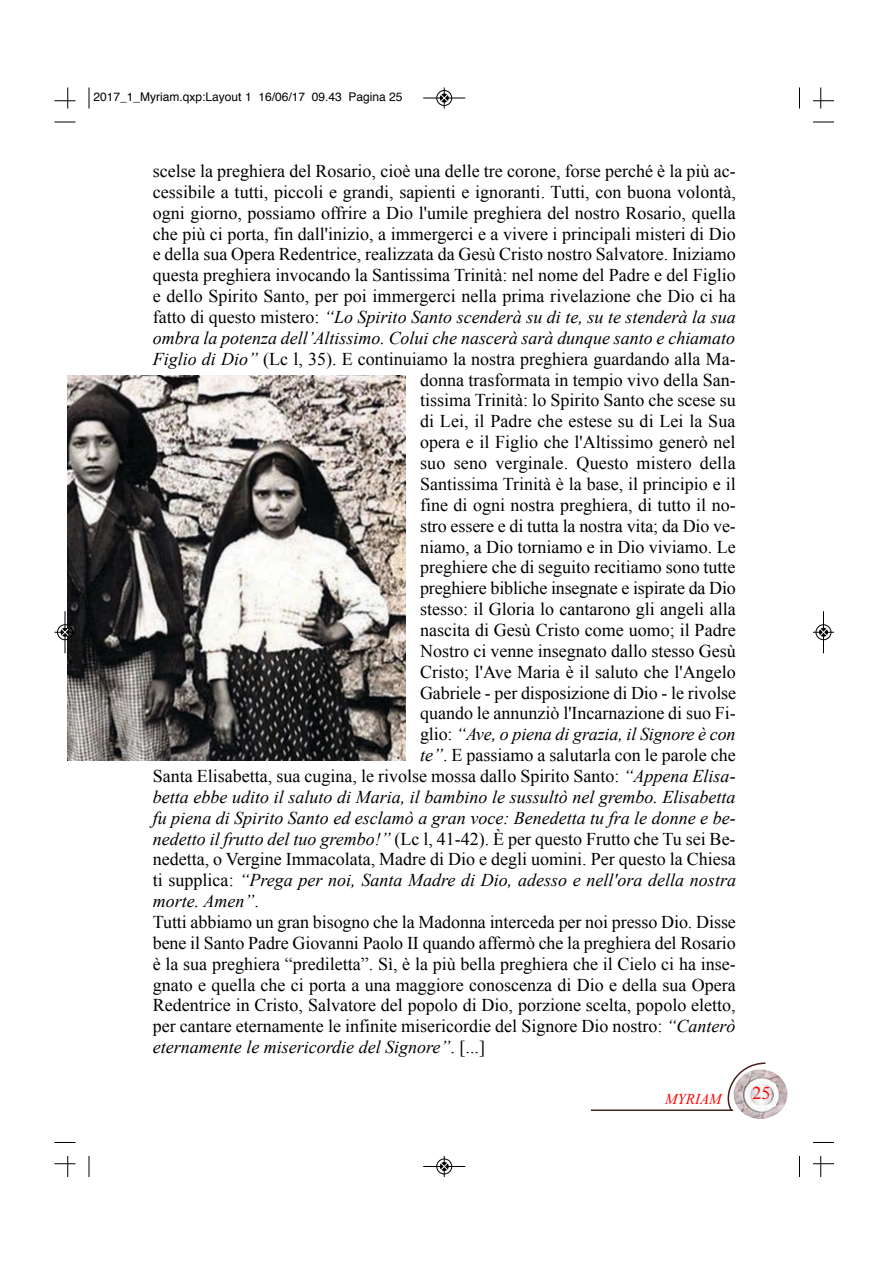
<style>
.page{position:relative;width:893px;height:1263px;background:#fff}
.page>*{position:absolute;margin:0;border:0;box-sizing:border-box;transform-origin:0 0}
.t1{font:18px "Times New Roman";color:#000}
.t2{font:italic 18px "Times New Roman";color:#000}
.t3{font:18px "Times New Roman";color:#f00}
.t4{font:italic 15px "Times New Roman";color:#f00}
.t5{font:12px "Helvetica";color:#000}
.s1{font-style:normal}
.s2{font-style:italic}
</style>
<div class="page">
<img style="left:765px;top:1082px;width:10px;height:24px">
<hr style="left:591px;top:1110px;width:142px;height:1px;background:#45201b">
<svg style="left:720px;top:1062px;width:45px;height:49px"></svg>
<img style="left:68px;top:376px;width:337px;height:385px">
<svg style="left:89px;top:87px;width:1px;height:22px"></svg>
<svg style="left:54px;top:122px;width:21px;height:1px"></svg>
<svg style="left:54px;top:87px;width:21px;height:22px"></svg>
<svg style="left:799px;top:87px;width:1px;height:22px"></svg>
<svg style="left:813px;top:122px;width:21px;height:1px"></svg>
<svg style="left:813px;top:87px;width:21px;height:22px"></svg>
<svg style="left:89px;top:1156px;width:1px;height:21px"></svg>
<svg style="left:54px;top:1142px;width:21px;height:1px"></svg>
<svg style="left:54px;top:1156px;width:21px;height:21px"></svg>
<svg style="left:799px;top:1156px;width:1px;height:21px"></svg>
<svg style="left:813px;top:1142px;width:21px;height:1px"></svg>
<svg style="left:813px;top:1156px;width:21px;height:21px"></svg>
<div style="left:436px;top:90px;width:16px;height:16px;border:1px solid #000;border-radius:50%"></div>
<hr style="left:423px;top:98px;width:42px;height:1px;background:#000">
<svg style="left:440px;top:88px;width:8px;height:21px"></svg>
<div style="left:436px;top:1159px;width:16px;height:15px;border:1px solid #000;border-radius:50%"></div>
<hr style="left:423px;top:1166px;width:42px;height:1px;background:#000">
<svg style="left:440px;top:1156px;width:8px;height:21px"></svg>
<div style="left:57px;top:625px;width:16px;height:15px;border:1px solid #000;border-radius:50%"></div>
<hr style="left:65px;top:611px;width:1px;height:42px;background:#000">
<svg style="left:54px;top:629px;width:21px;height:7px"></svg>
<div style="left:815px;top:625px;width:16px;height:15px;border:1px solid #000;border-radius:50%"></div>
<hr style="left:823px;top:611px;width:1px;height:42px;background:#000">
<svg style="left:813px;top:629px;width:21px;height:7px"></svg>
<p class="t5" style="left:93px;top:92px;width:310px">2017_1_Myriam.qxp:Layout 1 16/06/17 09.43 Pagina 25</p>
<p class="t1" style="left:153px;top:161px;width:584px">scelse la preghiera del Rosario, cioè una delle tre corone, forse perché è la più ac-</p>
<p class="t1" style="left:153px;top:182px;width:584px">cessibile a tutti, piccoli e grandi, sapienti e ignoranti. Tutti, con buona volontà,</p>
<p class="t1" style="left:153px;top:203px;width:584px">ogni giorno, possiamo offrire a Dio l'umile preghiera del nostro Rosario, quella</p>
<p class="t1" style="left:153px;top:224px;width:584px">che più ci porta, fin dall'inizio, a immergerci e a vivere i principali misteri di Dio</p>
<p class="t1" style="left:153px;top:244px;width:584px">e della sua Opera Redentrice, realizzata da Gesù Cristo nostro Salvatore. Iniziamo</p>
<p class="t1" style="left:153px;top:265px;width:584px">questa preghiera invocando la Santissima Trinità: nel nome del Padre e del Figlio</p>
<p class="t1" style="left:153px;top:286px;width:584px">e dello Spirito Santo, per poi immergerci nella prima rivelazione che Dio ci ha</p>
<p class="t2" style="left:153px;top:307px;width:584px"><span class="s1">fatto di questo mistero:</span> “Lo Spirito Santo scenderà su di te, su te stenderà la sua</p>
<p class="t2" style="left:153px;top:328px;width:584px">ombra la potenza dell’Altissimo. Colui che nascerà sarà dunque santo e chiamato</p>
<p class="t1" style="left:153px;top:349px;width:584px"><span class="s2">Figlio di Dio”</span> (Lc l, 35). E continuiamo la nostra preghiera guardando alla Ma-</p>
<p class="t1" style="left:420px;top:370px;width:317px">donna trasformata in tempio vivo della San-</p>
<p class="t1" style="left:420px;top:390px;width:317px">tissima Trinità: lo Spirito Santo che scese su</p>
<p class="t1" style="left:420px;top:411px;width:317px">di Lei, il Padre che estese su di Lei la Sua</p>
<p class="t1" style="left:420px;top:432px;width:317px">opera e il Figlio che l'Altissimo generò nel</p>
<p class="t1" style="left:420px;top:453px;width:317px">suo seno verginale. Questo mistero della</p>
<p class="t1" style="left:420px;top:474px;width:317px">Santissima Trinità è la base, il principio e il</p>
<p class="t1" style="left:420px;top:495px;width:317px">fine di ogni nostra preghiera, di tutto il no-</p>
<p class="t1" style="left:420px;top:516px;width:317px">stro essere e di tutta la nostra vita; da Dio ve-</p>
<p class="t1" style="left:420px;top:536px;width:317px">niamo, a Dio torniamo e in Dio viviamo. Le</p>
<p class="t1" style="left:420px;top:557px;width:317px">preghiere che di seguito recitiamo sono tutte</p>
<p class="t1" style="left:420px;top:578px;width:317px">preghiere bibliche insegnate e ispirate da Dio</p>
<p class="t1" style="left:420px;top:599px;width:317px">stesso: il Gloria lo cantarono gli angeli alla</p>
<p class="t1" style="left:420px;top:620px;width:317px">nascita di Gesù Cristo come uomo; il Padre</p>
<p class="t1" style="left:420px;top:641px;width:317px">Nostro ci venne insegnato dallo stesso Gesù</p>
<p class="t1" style="left:420px;top:662px;width:317px">Cristo; l'Ave Maria è il saluto che l'Angelo</p>
<p class="t1" style="left:420px;top:683px;width:317px">Gabriele - per disposizione di Dio - le rivolse</p>
<p class="t1" style="left:420px;top:703px;width:317px">quando le annunziò l'Incarnazione di suo Fi-</p>
<p class="t2" style="left:420px;top:724px;width:317px"><span class="s1">glio:</span> “Ave, o piena di grazia, il Signore è con</p>
<p class="t1" style="left:420px;top:745px;width:317px"><span class="s2">te”</span>. E passiamo a salutarla con le parole che</p>
<p class="t1" style="left:153px;top:766px;width:584px">Santa Elisabetta, sua cugina, le rivolse mossa dallo Spirito Santo: <span class="s2">“Appena Elisa-</span></p>
<p class="t2" style="left:153px;top:787px;width:584px">betta ebbe udito il saluto di Maria, il bambino le sussultò nel grembo. Elisabetta</p>
<p class="t2" style="left:153px;top:808px;width:584px">fu piena di Spirito Santo ed esclamò a gran voce: Benedetta tu fra le donne e be-</p>
<p class="t1" style="left:153px;top:829px;width:584px"><span class="s2">nedetto il frutto del tuo grembo!”</span> (Lc l, 41-42). È per questo Frutto che Tu sei Be-</p>
<p class="t1" style="left:153px;top:849px;width:584px">nedetta, o Vergine Immacolata, Madre di Dio e degli uomini. Per questo la Chiesa</p>
<p class="t2" style="left:153px;top:870px;width:584px"><span class="s1">ti supplica:</span> “Prega per noi, Santa Madre di Dio, adesso e nell'ora della nostra</p>
<p class="t2" style="left:153px;top:891px;width:108px">morte. Amen”<span class="s1">.</span></p>
<p class="t1" style="left:153px;top:912px;width:584px">Tutti abbiamo un gran bisogno che la Madonna interceda per noi presso Dio. Disse</p>
<p class="t1" style="left:153px;top:933px;width:584px">bene il Santo Padre Giovanni Paolo II quando affermò che la preghiera del Rosario</p>
<p class="t1" style="left:153px;top:954px;width:584px">è la sua preghiera “prediletta”. Sì, è la più bella preghiera che il Cielo ci ha inse-</p>
<p class="t1" style="left:153px;top:975px;width:584px">gnato e quella che ci porta a una maggiore conoscenza di Dio e della sua Opera</p>
<p class="t1" style="left:153px;top:995px;width:584px">Redentrice in Cristo, Salvatore del popolo di Dio, porzione scelta, popolo eletto,</p>
<p class="t1" style="left:153px;top:1016px;width:584px">per cantare eternamente le infinite misericordie del Signore Dio nostro: <span class="s2">“Canterò</span></p>
<p class="t2" style="left:153px;top:1037px;width:334px">eternamente le misericordie del Signore”<span class="s1">. [...]</span></p>
<p class="t4" style="left:665px;top:1091px;width:58px">MYRIAM</p>
<p class="t3" style="left:752px;top:1083px;width:19px">25</p>
</div>
